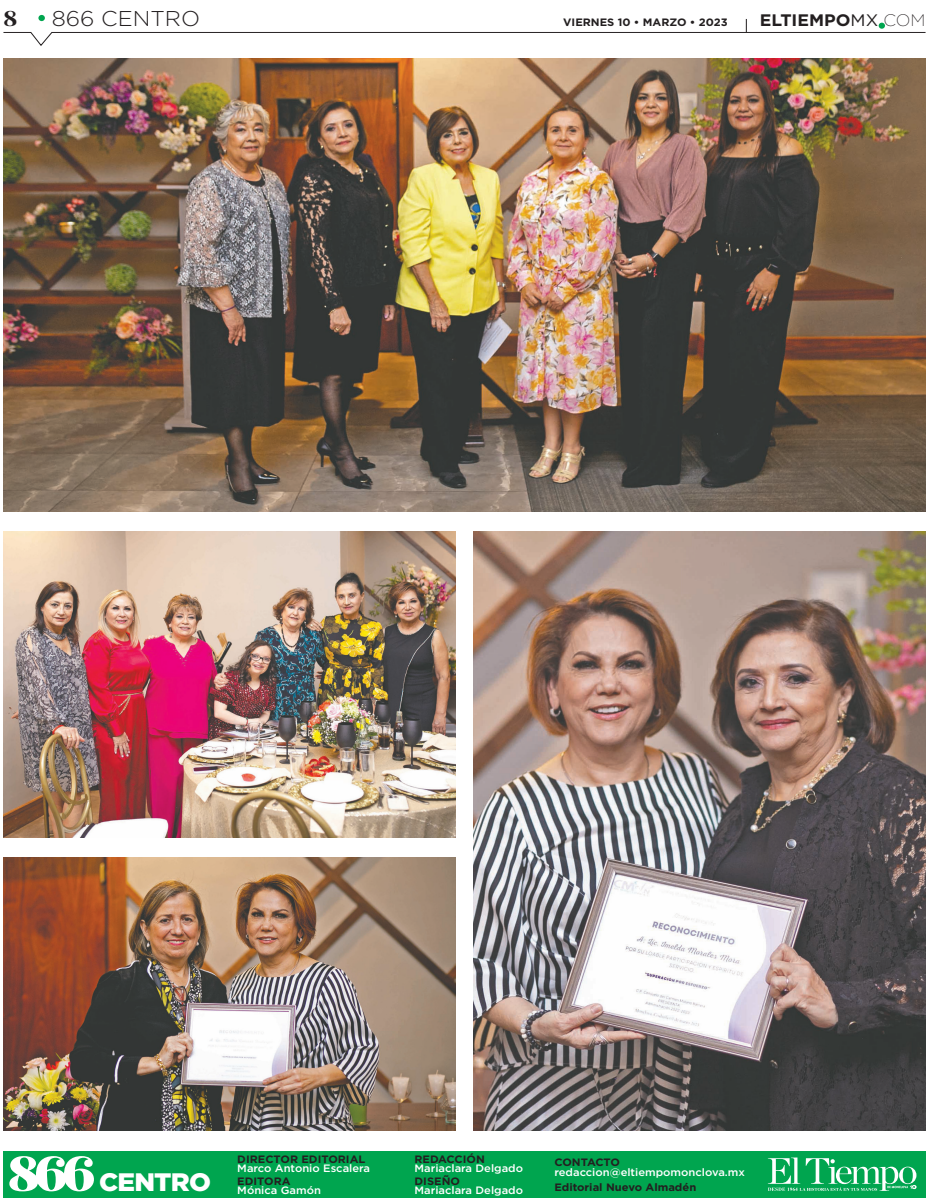
<style>
.page{position:relative;width:931px;height:1204px;background:#fff}
.page>*{position:absolute;margin:0;border:0;box-sizing:border-box;transform-origin:0 0}
.t1{font:900 25.25px "Gotham";letter-spacing:-.03em;color:#fff;scale:1.04 1}
.t2{font:300 21.38px "Gotham";color:#231f20;scale:1.04 1}
.t3{font:700 21.38px "Prumo Deck";color:#231f20;scale:1.04 1}
.t4{font:700 16.62px "Gotham";color:#231f20;scale:1.04 1}
.t5{font:500 10.75px "Gotham";color:#fff;scale:1.04 1}
.t6{font:700 10.75px "Gotham";color:#231f20;scale:1.04 1}
.t7{font:700 10.75px "Gotham";letter-spacing:-.02em;color:#231f20;scale:1.04 1}
.s1{font-weight:400}
.s2{font-weight:200}
.s3{font-family:"Prumo Deck";font-size:49px}
</style>
<div class="page">
<img style="left:473px;top:532px;width:452px;height:599px">
<img style="left:3px;top:858px;width:452px;height:273px">
<div style="left:38px;top:15px;width:7px;height:6px;background:#00a54f;border-radius:50%"></div>
<svg style="left:3px;top:19px;width:922px;height:27px"></svg>
<img style="left:3px;top:532px;width:452px;height:306px">
<div style="left:3px;top:1151px;width:922px;height:46px;background:#00a54f"></div>
<svg style="left:767px;top:1157px;width:149px;height:34px"></svg>
<img style="left:3px;top:59px;width:922px;height:453px">
<h2 class="t3" style="left:3px;top:4px;width:15px">8</h2>
<h2 class="t2" style="left:52px;top:5px;width:144px">866 CENTRO</h2>
<p class="t6" style="left:563px;top:15px;width:160px">VIERNES 10 • MARZO • 2023</p>
<h3 class="t4" style="left:759px;top:9px;width:161px">ELTIEMPO<span class="s1">MX</span> <span class="s2">COM</span></h3>
<h1 class="t1" style="left:8px;top:1164px;width:197px"><span class="s3">866</span> CENTRO</h1>
<p class="t6" style="left:237px;top:1152px;width:125px">DIRECTOR EDITORIAL</p>
<p class="t5" style="left:237px;top:1161px;width:129px">Marco Antonio Escalera</p>
<p class="t6" style="left:237px;top:1174px;width:53px">EDITORA</p>
<p class="t5" style="left:237px;top:1183px;width:82px">Mónica Gamón</p>
<p class="t6" style="left:414px;top:1152px;width:69px">REDACCIÓN</p>
<p class="t5" style="left:414px;top:1161px;width:106px">Mariaclara Delgado</p>
<p class="t6" style="left:414px;top:1174px;width:45px">DISEÑO</p>
<p class="t5" style="left:414px;top:1183px;width:106px">Mariaclara Delgado</p>
<p class="t7" style="left:554px;top:1155px;width:65px">CONTACTO</p>
<p class="t5" style="left:554px;top:1165px;width:185px">redaccion@eltiempomonclova.mx</p>
<p class="t6" style="left:554px;top:1179px;width:138px">Editorial Nuevo Almadén</p>
</div>
